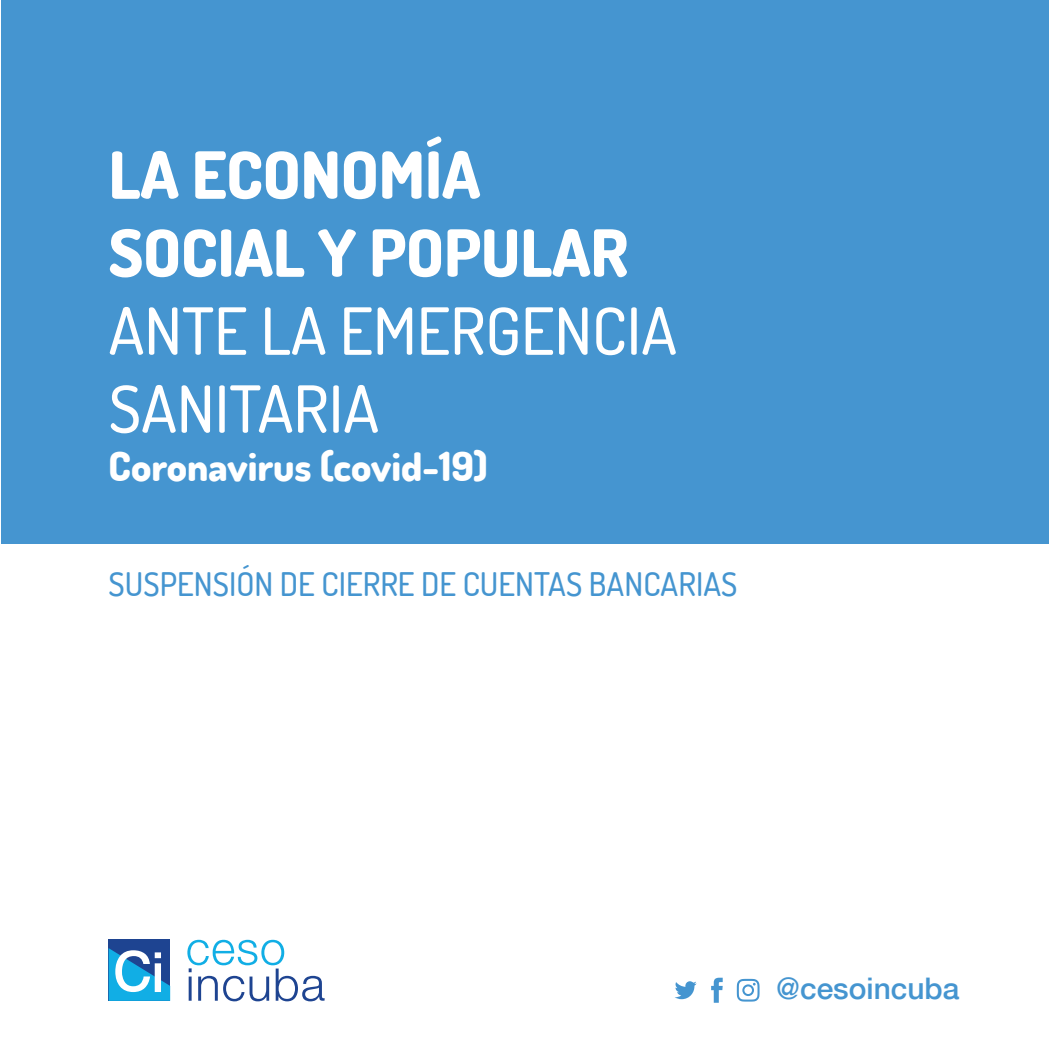
<style>
.page{position:relative;width:1049px;height:1049px;background:#fff}
.page>*{position:absolute;margin:0;border:0;box-sizing:border-box;transform-origin:0 0}
.t1{font:500 65px/78px "Dosis";color:#fff}
.t2{font:800 65px/78px "Dosis";color:#fff}
.t3{font:800 40px "Dosis";color:#fff}
.t4{font:500 32.5px "Dosis";color:#4595d0}
.t5{font:500 29.75px "Helvetica Neue";color:#4595d0}
</style>
<div class="page">
<div style="left:2px;top:0;width:1047px;height:543px;background:#4595d0"></div>
<svg style="left:675px;top:981px;width:22px;height:18px"></svg>
<svg style="left:711px;top:978px;width:12px;height:25px"></svg>
<svg style="left:737px;top:979px;width:22px;height:22px"></svg>
<svg style="left:187px;top:940px;width:138px;height:61px"></svg>
<div style="left:109px;top:939px;width:61px;height:62px;background:#1e4491"></div>
<svg style="left:109px;top:948px;width:61px;height:53px"></svg>
<h1 class="t2" style="left:109px;top:135px;width:521px">LA ECONOMÍA<br>SOCIAL Y POPULAR</h1>
<h1 class="t1" style="left:109px;top:290px;width:570px">ANTE LA EMERGENCIA<br>SANITARIA</h1>
<p class="t3" style="left:109px;top:440px;width:381px">Coronavirus (covid-19)</p>
<p class="t4" style="left:109px;top:563px;width:630px">SUSPENSIÓN DE CIERRE DE CUENTAS BANCARIAS</p>
<p class="t5" style="left:776px;top:971px;width:185px">@cesoincuba</p>
</div>
